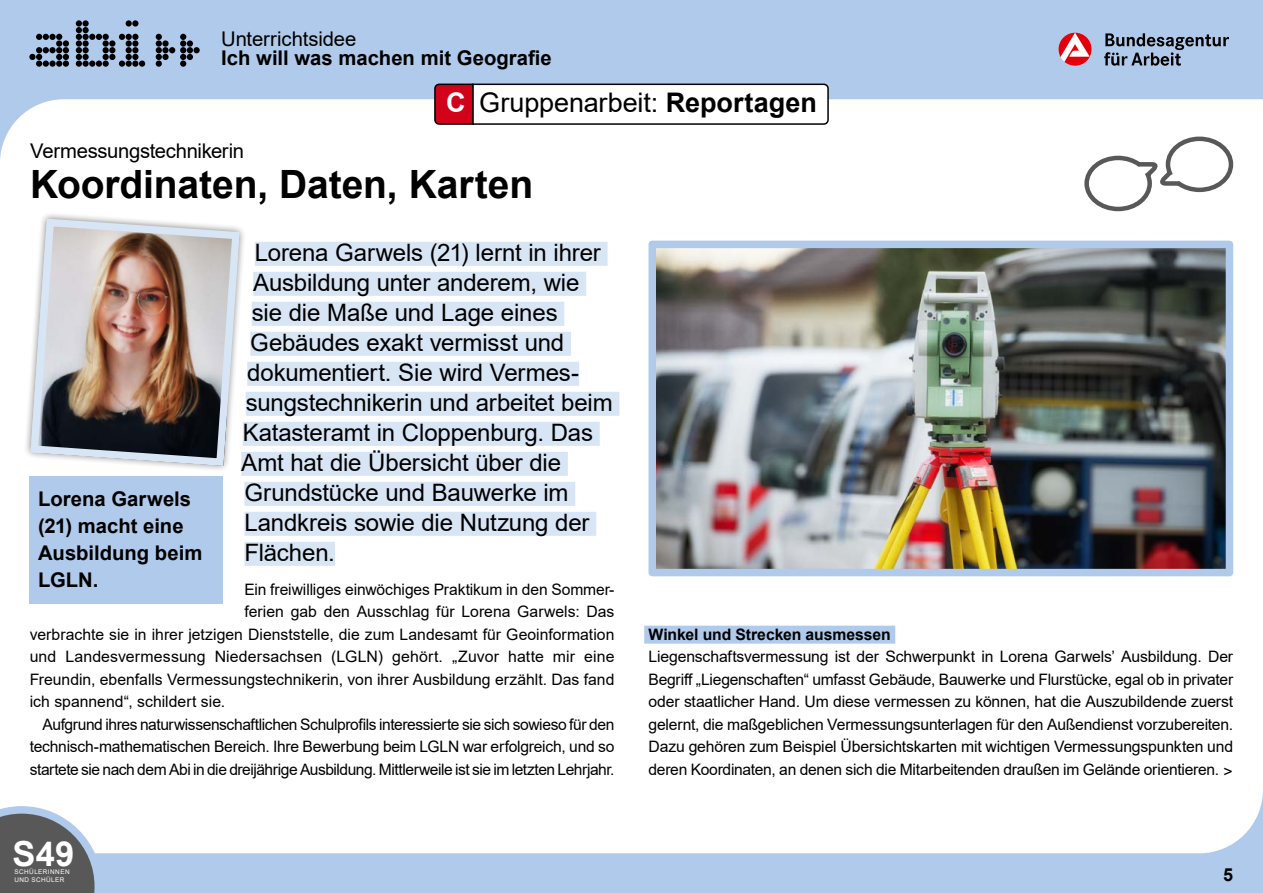
<style>
.page{position:relative;width:1263px;height:893px;background:#b0caeb}
.page>*{position:absolute;margin:0;border:0;box-sizing:border-box;transform-origin:0 0}
.H2_u-idee{font:700 39px "Arial";letter-spacing:-.005em;color:#000}
.t1{font:700 34.5px "Arial";color:#fff}
.t2{font:27px "Arial";letter-spacing:-.005em;color:#000}
.p_Intro_2021{font:24px "Arial";letter-spacing:-.005em;color:#000}
.t3{font:700 20.25px/27px "Arial";color:#000}
.p_OE_13_5{font:20.25px "Arial";letter-spacing:-.015em;color:#000}
.t4{font:700 18px "Arial";color:#000}
.p_oe_reportage{font:15.75px/22.5px "Arial";color:#000;text-align:justify}
.p_reportage{font:15.75px/22.5px "Arial";letter-spacing:-.03em;color:#000;text-align:justify}
.h3_reportage{font:700 15.75px "Arial";letter-spacing:-.005em;color:#000}
.t5{font:6.3px/8.2px "Arial";letter-spacing:.07em;color:#fff}
.s1{font-weight:700;color:#fff}
.s2{font-weight:700}
</style>
<div class="page">
<div style="left:0;top:99px;width:1263px;height:754px;background:#fff"></div>
<svg style="left:0;top:806px;width:102px;height:87px;background:#7c7f84"></svg>
<svg style="left:1104px;top:33px;width:125px;height:33px"></svg>
<svg style="left:1058px;top:33px;width:33px;height:33px"></svg>
<svg style="left:29px;top:34px;width:40px;height:33px"></svg>
<svg style="left:76px;top:20px;width:69px;height:47px"></svg>
<svg style="left:156px;top:34px;width:44px;height:33px"></svg>
<div style="left:644px;top:626px;width:251px;height:18px;background:#b0caeb"></div>
<div style="left:255px;top:242px;width:352px;height:24px;background:#d8e5f5"></div>
<div style="left:253px;top:272px;width:333px;height:24px;background:#d8e5f5"></div>
<div style="left:252px;top:302px;width:312px;height:24px;background:#d8e5f5"></div>
<div style="left:250px;top:332px;width:321px;height:24px;background:#d8e5f5"></div>
<div style="left:247px;top:362px;width:332px;height:24px;background:#d8e5f5"></div>
<div style="left:246px;top:392px;width:373px;height:24px;background:#d8e5f5"></div>
<div style="left:243px;top:422px;width:357px;height:24px;background:#d8e5f5"></div>
<div style="left:241px;top:452px;width:327px;height:24px;background:#d8e5f5"></div>
<div style="left:244px;top:482px;width:331px;height:24px;background:#d8e5f5"></div>
<div style="left:244px;top:512px;width:352px;height:24px;background:#d8e5f5"></div>
<div style="left:244px;top:542px;width:91px;height:24px;background:#d8e5f5"></div>
<img style="left:657px;top:250px;width:567px;height:317px">
<div style="left:648px;top:241px;width:585px;height:335px;border:8px solid #b0caeb"></div>
<svg style="left:23px;top:211px;width:225px;height:263px;background:#fbfcfd"></svg>
<img style="left:27px;top:215px;width:217px;height:255px">
<div style="left:30px;top:476px;width:193px;height:128px;background:#b0caeb"></div>
<svg style="left:433px;top:83px;width:396px;height:43px;background:#e6d6d8"></svg>
<svg style="left:1084px;top:137px;width:149px;height:74px;background:#e4e4e4"></svg>
<p class="p_OE_13_5" style="left:221px;top:25px;width:137px">Unterrichtsidee</p>
<p class="t3" style="left:221px;top:45px;width:332px">Ich will was machen mit Geografie</p>
<h3 class="t2" style="left:446px;top:84px;width:372px"><span class="s1">C</span> Gruppenarbeit: <span class="s2">Reportagen</span></h3>
<p class="p_OE_13_5" style="left:30px;top:137px;width:215px">Vermessungstechnikerin</p>
<h2 class="H2_u-idee" style="left:30px;top:157px;width:505px">Koordinaten, Daten, Karten</h2>
<p class="p_Intro_2021" style="left:255px;top:236px;width:348px">Lorena Garwels (21) lernt in ihrer</p>
<p class="p_Intro_2021" style="left:253px;top:266px;width:328px">Ausbildung unter anderem, wie</p>
<p class="p_Intro_2021" style="left:252px;top:296px;width:307px">sie die Maße und Lage eines</p>
<p class="p_Intro_2021" style="left:250px;top:326px;width:315px">Gebäudes exakt vermisst und</p>
<p class="p_Intro_2021" style="left:247px;top:356px;width:333px">dokumentiert. Sie wird Vermes-</p>
<p class="p_Intro_2021" style="left:246px;top:386px;width:368px">sungstechnikerin und arbeitet beim</p>
<p class="p_Intro_2021" style="left:243px;top:416px;width:352px">Katasteramt in Cloppenburg. Das</p>
<p class="p_Intro_2021" style="left:241px;top:446px;width:321px">Amt hat die Übersicht über die</p>
<p class="p_Intro_2021" style="left:244px;top:476px;width:326px">Grundstücke und Bauwerke im</p>
<p class="p_Intro_2021" style="left:244px;top:506px;width:347px">Landkreis sowie die Nutzung der</p>
<p class="p_Intro_2021" style="left:244px;top:536px;width:92px">Flächen.</p>
<p class="t3" style="left:38px;top:485px;width:166px">Lorena Garwels (21) macht eine<br>Ausbildung beim<br>LGLN.</p>
<p class="p_oe_reportage" style="left:244px;top:578px;width:371px">Ein freiwilliges einwöchiges Praktikum in den Sommer-</p>
<p class="p_oe_reportage" style="left:244px;top:600px;width:371px">ferien gab den Ausschlag für Lorena -Garwels: Das</p>
<p class="p_oe_reportage" style="left:30px;top:623px;width:586px">verbrachte sie in ihrer jetzigen Dienststelle, die zum Landesamt für Geoinformation</p>
<p class="p_oe_reportage" style="left:30px;top:645px;width:586px">und Landesvermessung Niedersachsen (LGLN) gehört. „Zuvor hatte mir eine</p>
<p class="p_oe_reportage" style="left:30px;top:668px;width:586px">Freundin, ebenfalls Vermessungstechnikerin, von ihrer Ausbildung erzählt. Das fand</p>
<p class="p_oe_reportage" style="left:30px;top:690px;width:197px">ich spannend“, schildert sie.</p>
<p class="p_reportage" style="left:30px;top:713px;width:586px;text-indent:13px">Aufgrund ihres naturwissenschaftlichen Schulprofils interessierte sie sich sowieso für den technisch-mathematischen Bereich. Ihre Bewerbung beim LGLN war erfolgreich, und so startete sie nach dem Abi in die dreijährige Ausbildung. Mittlerweile ist sie im letzten Lehrjahr.</p>
<h2 class="t1" style="left:13px;top:829px;width:63px">S49</h2>
<p class="t5" style="left:14px;top:868px;width:57px">SCHÜLERINNEN<br>UND SCHÜLER</p>
<h3 class="h3_reportage" style="left:648px;top:623px;width:244px">Winkel und Strecken ausmessen</h3>
<p class="p_oe_reportage" style="left:648px;top:645px;width:586px">Liegenschaftsvermessung ist der Schwerpunkt in Lorena Garwels’ Ausbildung. Der Begriff „Liegenschaften“ umfasst Gebäude, Bauwerke und Flurstücke, egal ob in privater oder staatlicher Hand. Um diese vermessen zu können, hat die Auszubildende zuerst gelernt, die maßgeblichen Vermessungsunterlagen für den Außendienst vorzubereiten.<br>Dazu gehören zum Beispiel Übersichtskarten mit wichtigen Vermessungspunkten und deren Koordinaten, an denen sich die Mitarbeitenden draußen im Gelände orientieren.</p>
<p class="p_oe_reportage" style="left:1223px;top:760px;width:11px">&gt;</p>
<p class="t4" style="left:1223px;top:861px;width:12px">5</p>
</div>
